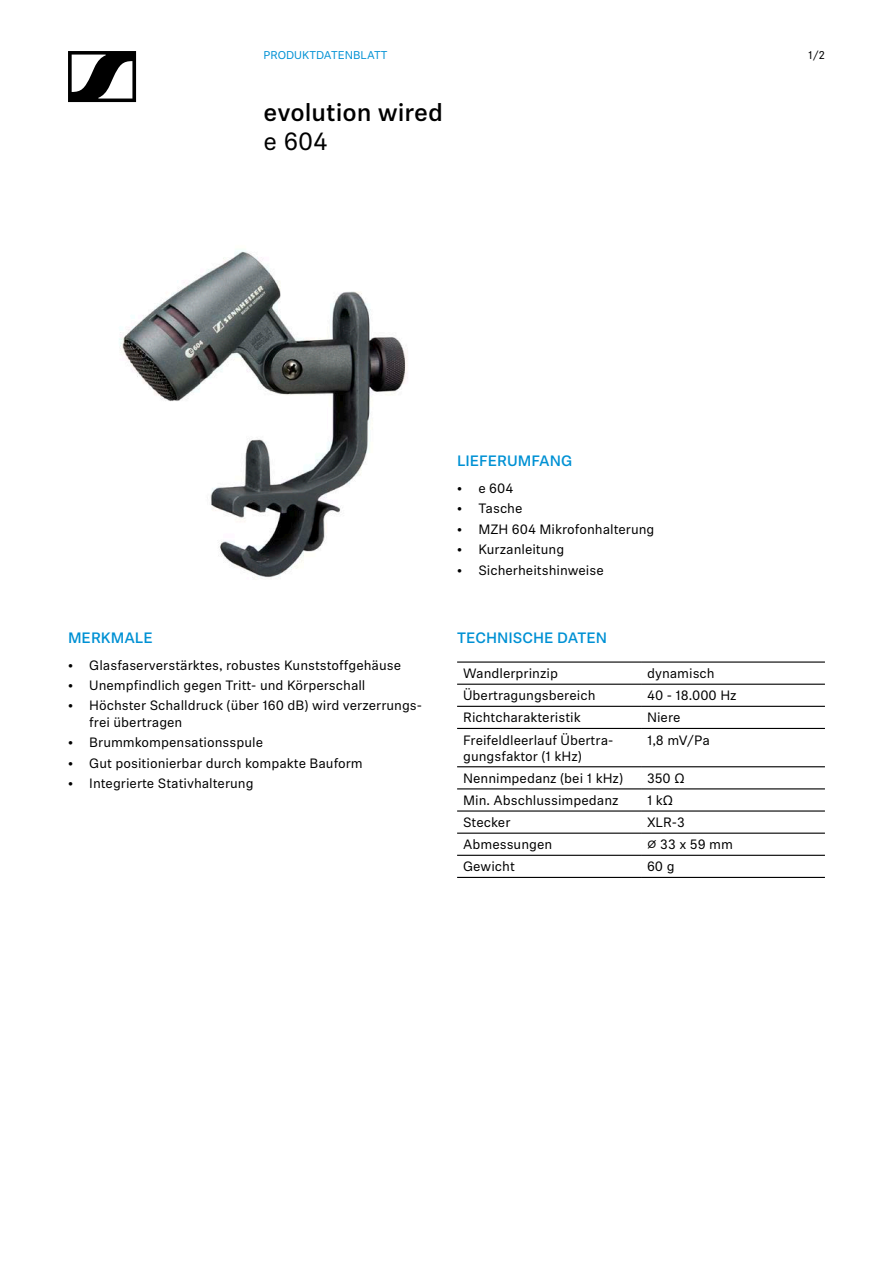
<style>
.page{position:relative;width:893px;height:1263px;background:#fff}
.page>*{position:absolute;margin:0;border:0;box-sizing:border-box;transform-origin:0 0}
.t1{font:500 24.75px "Sennheiser Neue";color:#000}
.t2{font:24.75px "Sennheiser Neue";color:#000}
.t3{font:500 15px "Sennheiser Neue";color:#0091d4}
.t4{font:13.5px/16.2px "Sennheiser Neue";color:#000}
.t5{font:11.25px "Sennheiser Neue";color:#0091d4}
.t6{font:11.25px "Sennheiser Neue";color:#000}
</style>
<div class="page">
<svg style="left:68px;top:51px;width:68px;height:51px"></svg>
<img style="left:119px;top:251px;width:289px;height:327px">
<hr style="left:457px;top:661px;width:184px;height:2px;background:#000">
<hr style="left:641px;top:661px;width:184px;height:2px;background:#000">
<hr style="left:457px;top:684px;width:184px;height:1px;background:#000">
<hr style="left:641px;top:684px;width:184px;height:1px;background:#000">
<hr style="left:457px;top:706px;width:184px;height:1px;background:#000">
<hr style="left:641px;top:706px;width:184px;height:1px;background:#000">
<hr style="left:457px;top:728px;width:184px;height:1px;background:#000">
<hr style="left:641px;top:728px;width:184px;height:1px;background:#000">
<hr style="left:457px;top:766px;width:184px;height:1px;background:#000">
<hr style="left:641px;top:766px;width:184px;height:1px;background:#000">
<hr style="left:457px;top:788px;width:184px;height:1px;background:#000">
<hr style="left:641px;top:788px;width:184px;height:1px;background:#000">
<hr style="left:457px;top:810px;width:184px;height:1px;background:#000">
<hr style="left:641px;top:810px;width:184px;height:1px;background:#000">
<hr style="left:457px;top:832px;width:184px;height:2px;background:#000">
<hr style="left:641px;top:832px;width:184px;height:2px;background:#000">
<hr style="left:457px;top:855px;width:184px;height:1px;background:#000">
<hr style="left:641px;top:855px;width:184px;height:1px;background:#000">
<hr style="left:457px;top:877px;width:184px;height:1px;background:#000">
<hr style="left:641px;top:877px;width:184px;height:1px;background:#000">
<p class="t5" style="left:264px;top:48px;width:125px">PRODUKTDATENBLATT</p>
<h1 class="t1" style="left:264px;top:95px;width:181px">evolution wired</h1>
<h1 class="t2" style="left:264px;top:125px;width:66px">e 604</h1>
<p class="t6" style="left:808px;top:48px;width:18px">1/2</p>
<p class="t3" style="left:68px;top:627px;width:86px">MERKMALE</p>
<p class="t4" style="left:68px;top:656px;width:335px">• Glasfaserverstärktes, robustes Kunststoffgehäuse</p>
<p class="t4" style="left:68px;top:676px;width:299px">• Unempfindlich gegen Tritt- und Körperschall</p>
<p class="t4" style="left:89px;top:697px;width:334px;text-indent:-21px">• Höchster Schalldruck (über 160 dB) wird verzerrungs&shy;frei übertragen</p>
<p class="t4" style="left:68px;top:734px;width:197px">• Brummkompensationsspule</p>
<p class="t4" style="left:68px;top:754px;width:296px">• Gut positionierbar durch kompakte Bauform</p>
<p class="t4" style="left:68px;top:774px;width:187px">• Integrierte Stativhalterung</p>
<p class="t3" style="left:457px;top:450px;width:117px">LIEFERUMFANG</p>
<p class="t4" style="left:457px;top:479px;width:58px">• e 604</p>
<p class="t4" style="left:457px;top:500px;width:67px">• Tasche</p>
<p class="t4" style="left:457px;top:520px;width:199px">• MZH 604 Mikrofonhalterung</p>
<p class="t4" style="left:457px;top:541px;width:109px">• Kurzanleitung</p>
<p class="t4" style="left:457px;top:561px;width:148px">• Sicherheitshinweise</p>
<p class="t3" style="left:457px;top:627px;width:151px">TECHNISCHE DATEN</p>
<p class="t4" style="left:463px;top:665px;width:96px">Wandlerprinzip</p>
<p class="t4" style="left:647px;top:665px;width:69px">dynamisch</p>
<p class="t4" style="left:463px;top:687px;width:134px">Übertragungsbereich</p>
<p class="t4" style="left:647px;top:687px;width:91px">40 - 18.000 Hz</p>
<p class="t4" style="left:463px;top:709px;width:119px">Richtcharakteristik</p>
<p class="t4" style="left:647px;top:709px;width:35px">Niere</p>
<p class="t4" style="left:463px;top:731px;width:152px">Freifeldleerlauf Übertra&shy;gungsfaktor (1 kHz)</p>
<p class="t4" style="left:647px;top:731px;width:64px">1,8 mV/Pa</p>
<p class="t4" style="left:463px;top:769px;width:162px">Nennimpedanz (bei 1 kHz)</p>
<p class="t4" style="left:647px;top:769px;width:39px">350 Ω</p>
<p class="t4" style="left:463px;top:791px;width:157px">Min. Abschlussimpedanz</p>
<p class="t4" style="left:647px;top:791px;width:28px">1 kΩ</p>
<p class="t4" style="left:463px;top:814px;width:49px">Stecker</p>
<p class="t4" style="left:647px;top:814px;width:39px">XLR-3</p>
<p class="t4" style="left:463px;top:836px;width:91px">Abmessungen</p>
<p class="t4" style="left:647px;top:836px;width:87px">⌀ 33 x 59 mm</p>
<p class="t4" style="left:463px;top:858px;width:53px">Gewicht</p>
<p class="t4" style="left:647px;top:858px;width:29px">60 g</p>
</div>
